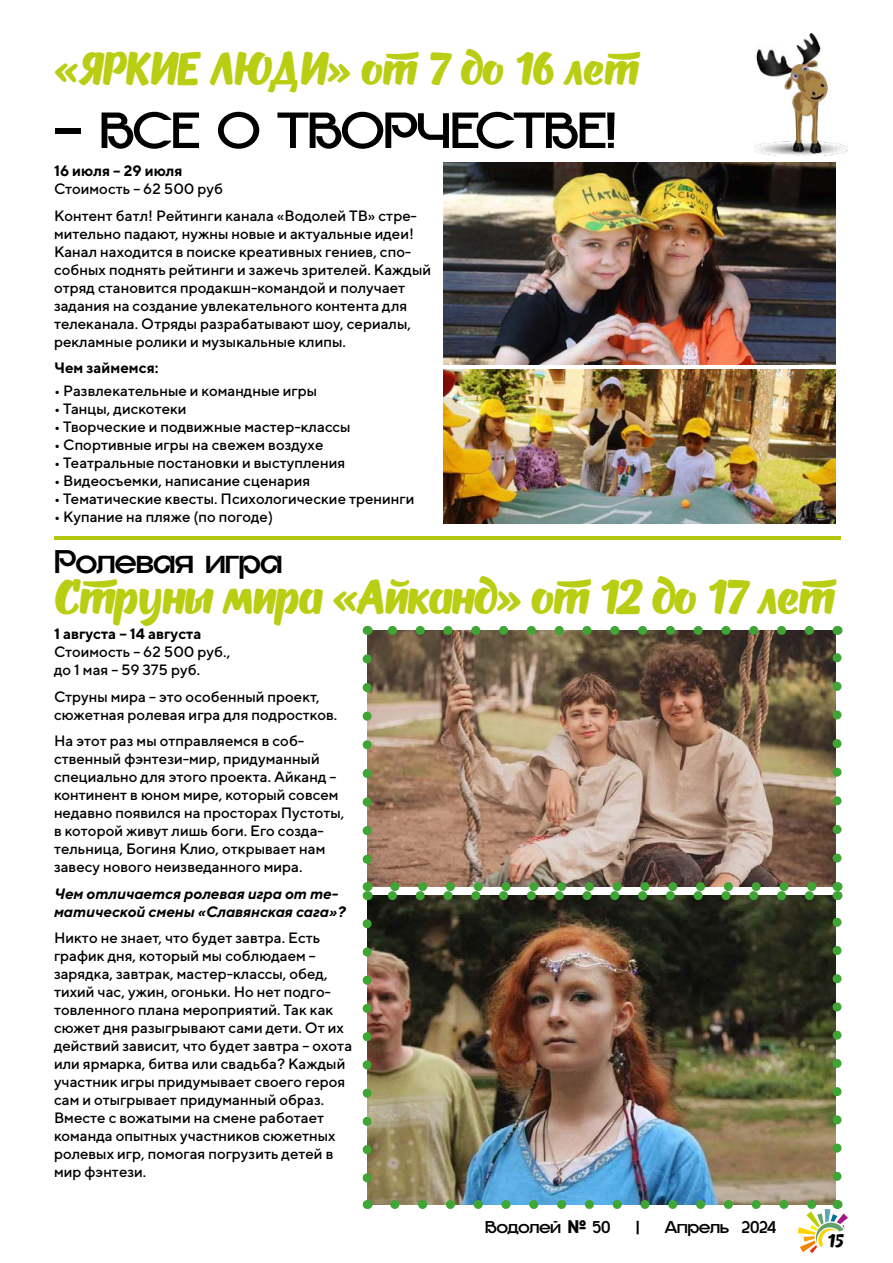
<style>
.page{position:relative;width:893px;height:1263px;background:#fff}
.page>*{position:absolute;margin:0;border:0;box-sizing:border-box;transform-origin:0 0}
.t1{font:700 53.4px "Gropled";letter-spacing:-.01em;color:#000}
.t2{font:46.5px "OT Puppy";letter-spacing:-.02em;color:#b9ce12}
.t3{font:44.25px "OT Puppy";letter-spacing:-.01em;color:#b9ce12}
.t4{font:700 34.5px "Gropled";letter-spacing:-.01em;color:#000}
.t5{font:700 18px "Gropled";letter-spacing:-.005em;color:#000}
.t6{font:18px "OT Puppy";color:#000}
.t7{font:500 15px/18px "TT Norms";color:#000}
.t8{font:italic 700 15px/18px "TT Norms";color:#000}
.t9{font:700 15px "TT Norms";color:#000}
.s1{font-family:"Bender";font-weight:900}
</style>
<div class="page">
<img style="left:444px;top:162px;width:391px;height:202px">
<img style="left:444px;top:370px;width:391px;height:153px">
<img style="left:754px;top:34px;width:94px;height:121px">
<hr style="left:54px;top:537px;width:787px;height:3px;background:#b1c60d">
<img style="left:367px;top:630px;width:468px;height:257px">
<svg style="left:363px;top:659px;width:9px;height:213px"></svg>
<svg style="left:832px;top:645px;width:10px;height:213px"></svg>
<svg style="left:381px;top:626px;width:428px;height:9px"></svg>
<img style="left:368px;top:896px;width:467px;height:308px">
<svg style="left:363px;top:924px;width:9px;height:266px"></svg>
<svg style="left:832px;top:910px;width:10px;height:266px"></svg>
<img style="left:381px;top:882px;width:442px;height:18px">
<svg style="left:395px;top:1200px;width:453px;height:53px"></svg>
<svg style="left:837px;top:882px;width:1px;height:18px"></svg>
<svg style="left:367px;top:882px;width:1px;height:18px"></svg>
<h3 class="t3" style="left:54px;top:40px;width:586px">«ЯРКИЕ ЛЮДИ» от 7 до 16 лет</h3>
<h1 class="t1" style="left:54px;top:104px;width:564px">– ВСЕ О ТВОРЧЕСТВЕ!</h1>
<p class="t9" style="left:54px;top:162px;width:130px">16 июля – 29 июля</p>
<p class="t7" style="left:54px;top:176px;width:365px;line-height:26.5px">Стоимость – 62 500 руб<br>Контент батл! Рейтинги канала «Водолей ТВ» стре-</p>
<p class="t7" style="left:54px;top:224px;width:379px">мительно падают, нужны новые и актуальные идеи!<br>Канал находится в поиске креативных гениев, спо&shy;собных поднять рейтинги и зажечь зрителей. Каждый отряд становится продакшн-командой и получает задания на создание увлекательного контента для телеканала. Отряды разрабатывают шоу, сериалы, рекламные ролики и музыкальные клипы.</p>
<p class="t9" style="left:54px;top:359px;width:106px">Чем займемся:</p>
<p class="t7" style="left:54px;top:381px;width:265px">• Развлекательные и командные игры</p>
<p class="t7" style="left:54px;top:399px;width:134px">• Танцы, дискотеки</p>
<p class="t7" style="left:54px;top:417px;width:298px">• Творческие и подвижные мастер-классы</p>
<p class="t7" style="left:54px;top:435px;width:271px">• Спортивные игры на свежем воздухе</p>
<p class="t7" style="left:54px;top:453px;width:293px">• Театральные постановки и выступления</p>
<p class="t7" style="left:54px;top:471px;width:258px">• Видеосъемки, написание сценария</p>
<p class="t7" style="left:54px;top:489px;width:362px">• Тематические квесты. Психологические тренинги</p>
<p class="t7" style="left:54px;top:507px;width:221px">• Купание на пляже (по погоде)</p>
<h3 class="t4" style="left:54px;top:545px;width:230px">Ролевая игра</h3>
<h2 class="t2" style="left:54px;top:568px;width:782px">Струны мира «Айканд» от 12 до 17 лет</h2>
<p class="t9" style="left:54px;top:624px;width:149px">1 августа – 14 августа</p>
<p class="t7" style="left:54px;top:642px;width:178px">Стоимость – 62 500 руб., до 1 мая – 59 375 руб.</p>
<p class="t7" style="left:54px;top:687px;width:285px">Струны мира – это особенный проект, сюжетная ролевая игра для подростков.</p>
<p class="t7" style="left:54px;top:731px;width:292px">На этот раз мы отправляемся в соб&shy;ственный фэнтези-мир, придуманный специально для этого проекта. Айканд – континент в юном мире, который совсем недавно появился на просторах Пустоты, в которой живут лишь боги. Его созда&shy;тельница, Богиня Клио, открывает нам завесу нового неизведанного мира.</p>
<p class="t8" style="left:54px;top:884px;width:293px">Чем отличается ролевая игра от те&shy;матической смены «Славянская сага»?</p>
<p class="t7" style="left:54px;top:928px;width:300px">Никто не знает, что будет завтра. Есть график дня, который мы соблюдаем – зарядка, завтрак, мастер-классы, обед, тихий час, ужин, огоньки. Но нет подго&shy;товленного плана мероприятий. Так как сюжет дня разыгрывают сами дети. От их действий зависит, что будет завтра – охота или ярмарка, битва или свадьба? Каждый участник игры придумывает своего героя сам и отыгрывает придуманный образ.<br>Вместе с вожатыми на смене работает команда опытных участников сюжетных ролевых игр, помогая погрузить детей в мир фэнтези.</p>
<p class="t5" style="left:485px;top:1218px;width:127px">Водолей <span class="s1">№</span> 50</p>
<p class="t5" style="left:636px;top:1218px;width:5px">|</p>
<p class="t5" style="left:665px;top:1218px;width:113px">Апрель 2024</p>
<p class="t6" style="left:828px;top:1229px;width:18px">15</p>
</div>
